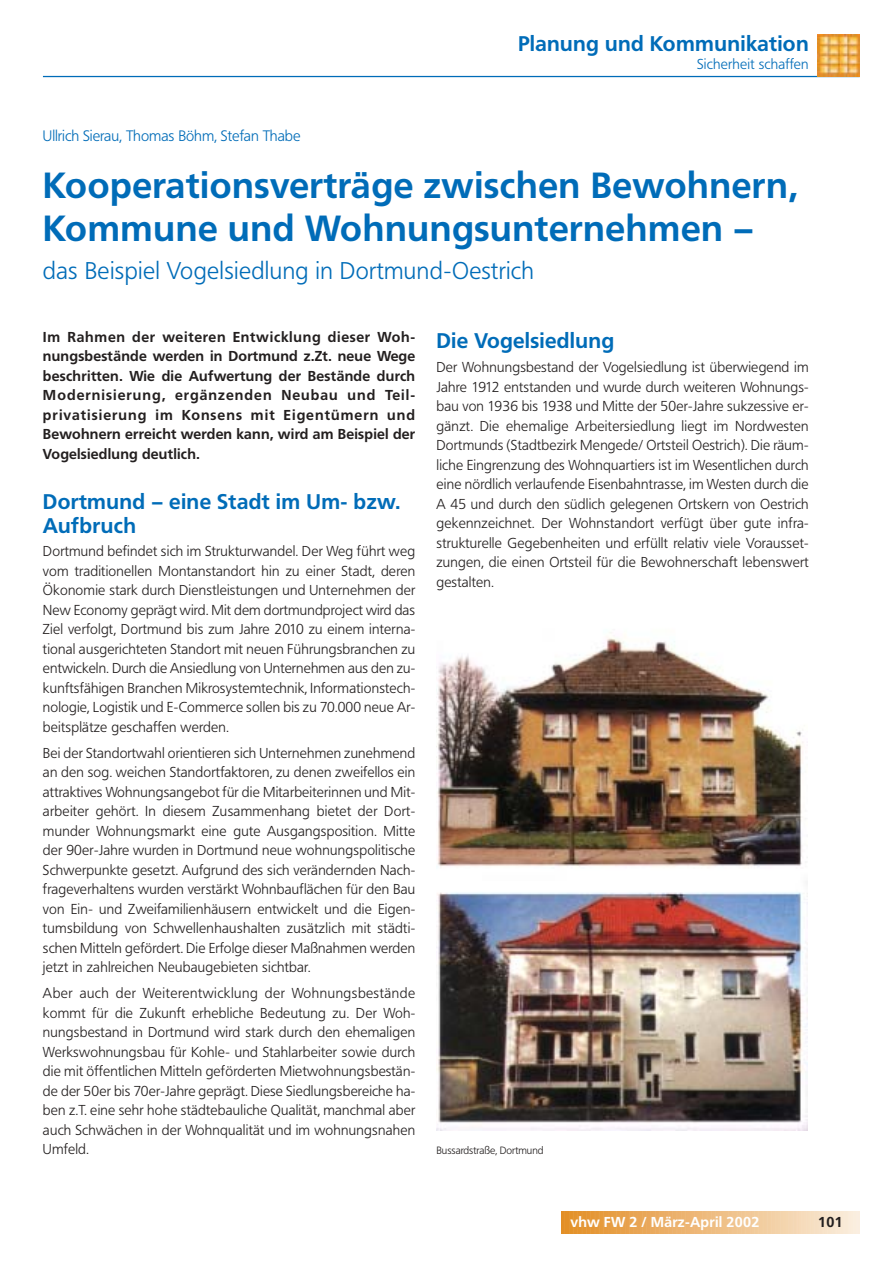
<style>
.page{position:relative;width:893px;height:1263px;background:#fff}
.page>*{position:absolute;margin:0;border:0;box-sizing:border-box;transform-origin:0 0}
.t1{font:700 36px/43.5px "Frutiger BQ";letter-spacing:.015em;color:#006cb8}
.t2{font:300 24px "Frutiger BQ";letter-spacing:.015em;color:#006cb8}
.t3{font:700 21px/24px "Frutiger BQ";letter-spacing:.015em;color:#006cb8}
.t4{font:300 15px "Frutiger BQ";color:#006cb8}
.t5{font:300 14.25px/19.5px "Frutiger BQ";letter-spacing:.015em;color:#231f1f;text-align:justify}
.t6{font:700 14.25px/19.5px "Frutiger BQ";letter-spacing:.015em;color:#231f1f;text-align:justify}
.t7{font:700 14.25px "Frutiger BQ";letter-spacing:.015em;color:#fff}
.t8{font:300 14.25px "Frutiger BQ";letter-spacing:.015em;color:#006cb8}
.t9{font:300 10.5px "Frutiger BQ";color:#231f1f}
</style>
<div class="page">
<hr style="left:43px;top:76px;width:816px;height:1px;background:#006cb8">
<svg style="left:562px;top:1212px;width:298px;height:21px;background:#eebd81"></svg>
<img style="left:817px;top:35px;width:42px;height:42px">
<img style="left:436px;top:637px;width:371px;height:494px">
<p class="t4" style="left:43px;top:131px;width:259px">Ullrich Sierau, Thomas Böhm, Stefan Thabe</p>
<h3 class="t3" style="left:518px;top:33px;width:292px">Planung und Kommunikation</h3>
<p class="t8" style="left:697px;top:59px;width:113px">Sicherheit schaffen</p>
<h1 class="t1" style="left:43px;top:167px;width:756px">Kooperationsverträge zwischen Bewohnern,<br>Kommune und Wohnungsunternehmen –</h1>
<h2 class="t2" style="left:43px;top:262px;width:492px">das Beispiel Vogelsiedlung in Dortmund-Oestrich</h2>
<p class="t6" style="left:43px;top:329px;width:374px">Im Rahmen der weiteren Entwicklung dieser Woh&shy;nungsbestände werden in Dortmund z.Zt. neue Wege beschritten. Wie die Aufwertung der Bestände durch Modernisierung, ergänzenden Neubau und Teil&shy;privatisierung im Konsens mit Eigentümern und Bewohnern erreicht werden kann, wird am Beispiel der Vogelsiedlung deutlich.</p>
<h3 class="t3" style="left:43px;top:491px;width:359px">Dortmund – eine Stadt im Um- bzw.<br>Aufbruch</h3>
<p class="t5" style="left:43px;top:543px;width:374px">Dortmund befindet sich im Strukturwandel. Der Weg führt weg vom traditionellen Montanstandort hin zu einer Stadt, deren Ökonomie stark durch Dienstleistungen und Unternehmen der New Economy geprägt wird. Mit dem dortmundproject wird das Ziel verfolgt, Dortmund bis zum Jahre 2010 zu einem interna&shy;tional ausgerichteten Standort mit neuen Führungsbranchen zu entwickeln. Durch die Ansiedlung von Unternehmen aus den zu&shy;kunftsfähigen Branchen Mikrosystemtechnik, Informationstech&shy;nologie, Logistik und E-Commerce sollen bis zu 70.000 neue Ar&shy;beitsplätze geschaffen werden.</p>
<p class="t5" style="left:43px;top:744px;width:374px">Bei der Standortwahl orientieren sich Unternehmen zunehmend an den sog. weichen Standortfaktoren, zu denen zweifellos ein attraktives Wohnungsangebot für die Mitarbeiterinnen und Mit&shy;arbeiter gehört. In diesem Zusammenhang bietet der Dort&shy;munder Wohnungsmarkt eine gute Ausgangsposition. Mitte der 90er-Jahre wurden in Dortmund neue wohnungspolitische Schwerpunkte gesetzt. Aufgrund des sich verändernden Nach&shy;frageverhaltens wurden verstärkt Wohnbauflächen für den Bau von Ein- und Zweifamilienhäusern entwickelt und die Eigen&shy;tumsbildung von Schwellenhaushalten zusätzlich mit städti&shy;schen Mitteln gefördert. Die Erfolge dieser Maßnahmen werden jetzt in zahlreichen Neubaugebieten sichtbar.</p>
<p class="t5" style="left:43px;top:985px;width:374px">Aber auch der Weiterentwicklung der Wohnungsbestände kommt für die Zukunft erhebliche Bedeutung zu. Der Woh&shy;nungsbestand in Dortmund wird stark durch den ehemaligen Werkswohnungsbau für Kohle- und Stahlarbeiter sowie durch die mit öffentlichen Mitteln geförderten Mietwohnungsbestän&shy;de der 50er bis 70er-Jahre geprägt. Diese Siedlungsbereiche ha&shy;ben z.T. eine sehr hohe städtebauliche Qualität, manchmal aber auch Schwächen in der Wohnqualität und im wohnungsnahen Umfeld.</p>
<h3 class="t3" style="left:436px;top:331px;width:179px">Die Vogelsiedlung</h3>
<p class="t5" style="left:436px;top:359px;width:374px">Der Wohnungsbestand der Vogelsiedlung ist überwiegend im Jahre 1912 entstanden und wurde durch weiteren Wohnungs&shy;bau von 1936 bis 1938 und Mitte der 50er-Jahre sukzessive er&shy;gänzt. Die ehemalige Arbeitersiedlung liegt im Nordwesten Dortmunds (Stadtbezirk Mengede/ Ortsteil Oestrich). Die räum&shy;liche Eingrenzung des Wohnquartiers ist im Wesentlichen durch eine nördlich verlaufende Eisenbahntrasse, im Westen durch die A 45 und durch den südlich gelegenen Ortskern von Oestrich gekennzeichnet. Der Wohnstandort verfügt über gute infra&shy;strukturelle Gegebenheiten und erfüllt relativ viele Vorausset&shy;zungen, die einen Ortsteil für die Bewohnerschaft lebenswert gestalten.</p>
<p class="t9" style="left:436px;top:1146px;width:109px">Bussardstraße, Dortmund</p>
<p class="t7" style="left:570px;top:1217px;width:190px">vhw FW 2 / März-April 2002</p>
<p class="t6" style="left:818px;top:1214px;width:26px">101</p>
</div>
